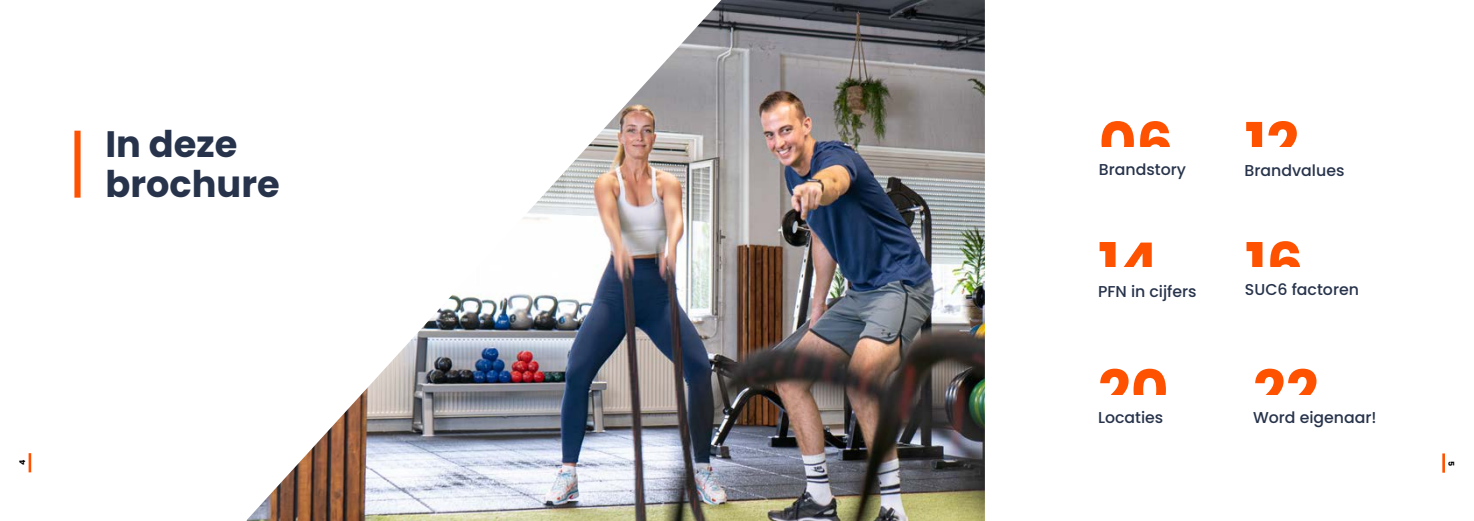
<style>
.page{position:relative;width:1474px;height:521px;background:#fff}
.page>*{position:absolute;margin:0;border:0;box-sizing:border-box;transform-origin:0 0}
.t1{font:700 57.57px/120px "Poppins";color:#ff5200}
.t2{font:700 36.75px/40.2px "Poppins";color:#27334b}
.t3{font:500 15.75px "Poppins";color:#27334b}
.t4{font:700 7.88px "Poppins";color:#000}
</style>
<div class="page">
<svg style="left:29px;top:453px;width:2px;height:19px"></svg>
<hr style="left:1442px;top:453px;width:2px;height:20px;background:#ff5200">
<div style="left:74px;top:131px;width:7px;height:67px;background:#ff5200"></div>
<img style="left:247px;top:0;width:737px;height:521px">
<h2 class="t2" style="left:105px;top:124px;width:176px">In deze brochure</h2>
<h1 class="t1" style="left:1098px;top:84px;width:203px">06 12<br>14</h1>
<p class="t3" style="left:1098px;top:162px;width:89px">Brandstory</p>
<p class="t3" style="left:1244px;top:164px;width:101px">Brandvalues</p>
<h1 class="t1" style="left:1244px;top:205px;width:60px">16</h1>
<p class="t3" style="left:1244px;top:282px;width:116px">SUC6 factoren</p>
<p class="t3" style="left:1098px;top:284px;width:100px">PFN in cijfers</p>
<h1 class="t1" style="left:1098px;top:332px;width:72px">20</h1>
<h1 class="t1" style="left:1252px;top:332px;width:67px">22</h1>
<p class="t3" style="left:1098px;top:410px;width:67px">Locaties</p>
<p class="t3" style="left:1252px;top:410px;width:125px">Word eigenaar!</p>
<p class="t4" style="left:18px;top:465px;width:7px;rotate:-90deg">4</p>
<p class="t4" style="left:1455px;top:460px;width:7px;rotate:90deg">5</p>
</div>
